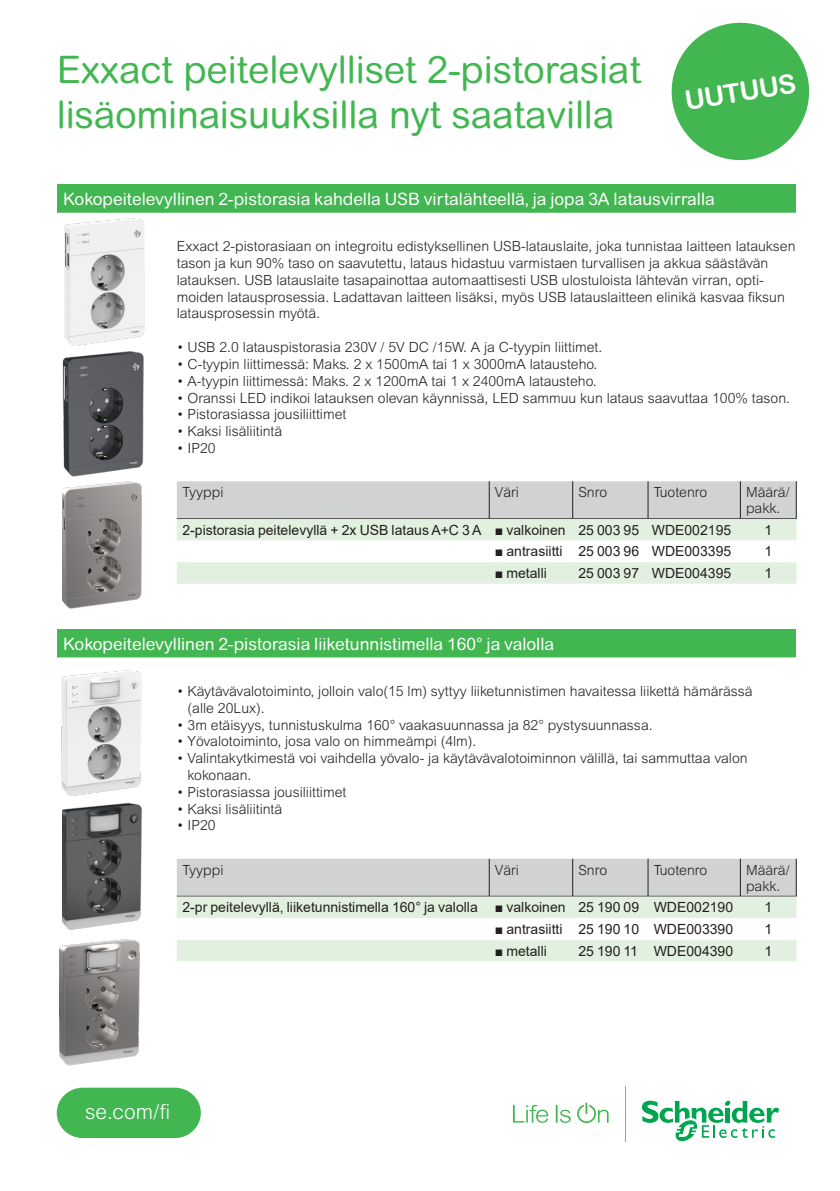
<style>
.page{position:relative;width:840px;height:1191px;background:#fff}
.page>*{position:absolute;margin:0;border:0;box-sizing:border-box;transform-origin:0 0}
.Title_Style_01_Green{font:38px/45.6px "Arial Rounded MT Pro";letter-spacing:-.005em;color:#42b751}
.Title_Style_01_Green-2{font:700 26.8px "Arial Rounded MT Pro";color:#fff}
.Cover_Capsule{font:300 20.8px "Arial MT Std";color:#fff}
._1_Section_3_9__Whit{font:17.2px "Arial Rounded MT Std";color:#fff}
.productDescriptionLi{font:300 14px/16.8px "Arial MT Std";color:#231f20}
._1_Text__7{font:14px "Arial";color:#231f20}
.Tuotenro{font:14px "Arial";color:#231f20}
.Snro{font:14px "Arial";color:#231f20}
.Määrä{font:14px "Arial";color:#231f20}
</style>
<div class="page">
<div style="left:57px;top:184px;width:738px;height:29px;background:#42b751"></div>
<svg style="left:177px;top:481px;width:619px;height:102px"></svg>
<div style="left:57px;top:629px;width:738px;height:28px;background:#42b751"></div>
<svg style="left:57px;top:657px;width:738px;height:239px"></svg>
<div style="left:177px;top:858px;width:618px;height:38px;background:#d1d2d4"></div>
<hr style="left:488px;top:858px;width:1px;height:38px;background:#231f20">
<hr style="left:572px;top:858px;width:1px;height:38px;background:#231f20">
<hr style="left:647px;top:858px;width:1px;height:38px;background:#231f20">
<hr style="left:739px;top:858px;width:1px;height:38px;background:#231f20">
<hr style="left:795px;top:858px;width:1px;height:38px;background:#231f20">
<div style="left:177px;top:896px;width:619px;height:65px;background:#e2f0df"></div>
<svg style="left:177px;top:918px;width:619px;height:21px"></svg>
<img style="left:61px;top:671px;width:80px;height:125px">
<svg style="left:671px;top:22px;width:139px;height:139px"></svg>
<svg style="left:512px;top:1104px;width:36px;height:18px"></svg>
<svg style="left:555px;top:1104px;width:15px;height:18px"></svg>
<svg style="left:577px;top:1102px;width:31px;height:21px"></svg>
<svg style="left:641px;top:1100px;width:137px;height:42px"></svg>
<hr style="left:624px;top:1086px;width:1px;height:55px;background:#959ea4">
<svg style="left:57px;top:1087px;width:144px;height:51px;background:#52bd60"></svg>
<img style="left:63px;top:351px;width:81px;height:258px">
<img style="left:64px;top:218px;width:81px;height:127px">
<img style="left:63px;top:803px;width:79px;height:127px">
<img style="left:59px;top:939px;width:81px;height:127px">
<p class="Title_Style_01_Green" style="left:57px;top:48px;width:585px">Exxact peitelevylliset 2-pistorasiat lisäominaisuuksilla nyt saatavilla</p>
<p class="Title_Style_01_Green-2" style="left:682px;top:85px;width:114px;rotate:-9deg">UUTUUS</p>
<p class="_1_Section_3_9__Whit" style="left:63px;top:189px;width:652px">Kokopeitelevyllinen 2-pistorasia kahdella USB virtalähteellä, ja jopa 3A latausvirralla</p>
<p class="productDescriptionLi" style="left:177px;top:238px;width:620px">Exxact 2-pistorasiaan on integroitu edistyksellinen USB-latauslaite, joka tunnistaa laitteen latauksen tason ja kun 90% taso on saavutettu, lataus hidastuu varmistaen turvallisen ja akkua säästävän latauksen. USB latauslaite tasapainottaa automaattisesti USB ulostuloista lähtevän virran, opti&shy;moiden latausprosessia. Ladattavan laitteen lisäksi, myös USB latauslaitteen elinikä kasvaa fiksun latausprosessin myötä.</p>
<p class="productDescriptionLi" style="left:177px;top:339px;width:427px">• USB 2.0 latauspistorasia 230V / 5V DC /15W. A ja C-tyypin liittimet.</p>
<p class="productDescriptionLi" style="left:177px;top:355px;width:422px">• C-tyypin liittimessä: Maks. 2 x 1500mA tai 1 x 3000mA latausteho.</p>
<p class="productDescriptionLi" style="left:177px;top:372px;width:421px">• A-tyypin liittimessä: Maks. 2 x 1200mA tai 1 x 2400mA latausteho.</p>
<p class="productDescriptionLi" style="left:177px;top:389px;width:614px">• Oranssi LED indikoi latauksen olevan käynnissä, LED sammuu kun lataus saavuttaa 100% tason.</p>
<p class="productDescriptionLi" style="left:177px;top:406px;width:171px">• Pistorasiassa jousiliittimet</p>
<p class="productDescriptionLi" style="left:177px;top:423px;width:107px">• Kaksi lisäliitintä</p>
<p class="productDescriptionLi" style="left:177px;top:439px;width:40px">• IP20</p>
<p class="productDescriptionLi" style="left:182px;top:484px;width:42px">Tyyppi</p>
<p class="productDescriptionLi" style="left:494px;top:484px;width:26px">Väri</p>
<p class="productDescriptionLi" style="left:578px;top:484px;width:30px">Snro</p>
<p class="productDescriptionLi" style="left:653px;top:484px;width:55px">Tuotenro</p>
<p class="productDescriptionLi" style="left:745px;top:484px;width:45px;line-height:16px">Määrä/ pakk.</p>
<p class="_1_Text__7" style="left:182px;top:520px;width:300px">2-pistorasia peitelevyllä + 2x USB lataus A+C 3 A</p>
<p class="_1_Text__7" style="left:494px;top:520px;width:72px">■ valkoinen</p>
<p class="Snro" style="left:578px;top:520px;width:62px">25 003 95</p>
<p class="Tuotenro" style="left:651px;top:520px;width:81px">WDE002195</p>
<p class="Määrä" style="left:764px;top:520px;width:9px">1</p>
<p class="_1_Text__7" style="left:494px;top:542px;width:69px">■ antrasiitti</p>
<p class="Snro" style="left:578px;top:542px;width:62px">25 003 96</p>
<p class="Tuotenro" style="left:651px;top:542px;width:81px">WDE003395</p>
<p class="Määrä" style="left:764px;top:542px;width:9px">1</p>
<p class="_1_Text__7" style="left:494px;top:563px;width:54px">■ metalli</p>
<p class="Snro" style="left:578px;top:563px;width:62px">25 003 97</p>
<p class="Tuotenro" style="left:651px;top:563px;width:81px">WDE004395</p>
<p class="Määrä" style="left:764px;top:563px;width:9px">1</p>
<p class="_1_Section_3_9__Whit" style="left:63px;top:633px;width:492px">Kokopeitelevyllinen 2-pistorasia liiketunnistimella 160° ja valolla</p>
<p class="productDescriptionLi" style="left:187px;top:682px;width:566px;text-indent:-11px">• Käytävävalotoiminto, jolloin valo(15 lm) syttyy liiketunnistimen havaitessa liikettä hämärässä (alle 20Lux).</p>
<p class="productDescriptionLi" style="left:177px;top:716px;width:477px">• 3m etäisyys, tunnistuskulma 160° vaakasuunnassa ja 82° pystysuunnassa.</p>
<p class="productDescriptionLi" style="left:177px;top:733px;width:301px">• Yövalotoiminto, josa valo on himmeämpi (4lm).</p>
<p class="productDescriptionLi" style="left:187px;top:750px;width:561px;text-indent:-11px">• Valintakytkimestä voi vaihdella yövalo- ja käytävävalotoiminnon välillä, tai sammuttaa valon kokonaan.</p>
<p class="productDescriptionLi" style="left:177px;top:783px;width:171px">• Pistorasiassa jousiliittimet</p>
<p class="productDescriptionLi" style="left:177px;top:800px;width:107px">• Kaksi lisäliitintä</p>
<p class="productDescriptionLi" style="left:177px;top:817px;width:40px">• IP20</p>
<p class="productDescriptionLi" style="left:182px;top:861px;width:42px">Tyyppi</p>
<p class="productDescriptionLi" style="left:494px;top:861px;width:26px">Väri</p>
<p class="productDescriptionLi" style="left:578px;top:861px;width:30px">Snro</p>
<p class="productDescriptionLi" style="left:653px;top:861px;width:55px">Tuotenro</p>
<p class="productDescriptionLi" style="left:745px;top:861px;width:45px;line-height:16px">Määrä/ pakk.</p>
<p class="_1_Text__7" style="left:182px;top:897px;width:297px">2-pr peitelevyllä, liiketunnistimella 160° ja valolla</p>
<p class="_1_Text__7" style="left:494px;top:897px;width:72px">■ valkoinen</p>
<p class="Snro" style="left:578px;top:897px;width:62px">25 190 09</p>
<p class="Tuotenro" style="left:653px;top:897px;width:81px">WDE002190</p>
<p class="Määrä" style="left:764px;top:897px;width:9px">1</p>
<p class="_1_Text__7" style="left:494px;top:919px;width:69px">■ antrasiitti</p>
<p class="Snro" style="left:578px;top:919px;width:62px">25 190 10</p>
<p class="Tuotenro" style="left:653px;top:919px;width:81px">WDE003390</p>
<p class="Määrä" style="left:764px;top:919px;width:9px">1</p>
<p class="_1_Text__7" style="left:494px;top:941px;width:54px">■ metalli</p>
<p class="Snro" style="left:578px;top:941px;width:61px">25 190 11</p>
<p class="Tuotenro" style="left:653px;top:941px;width:81px">WDE004390</p>
<p class="Määrä" style="left:764px;top:941px;width:9px">1</p>
<p class="Cover_Capsule" style="left:85px;top:1099px;width:87px">se.com/fi</p>
</div>
